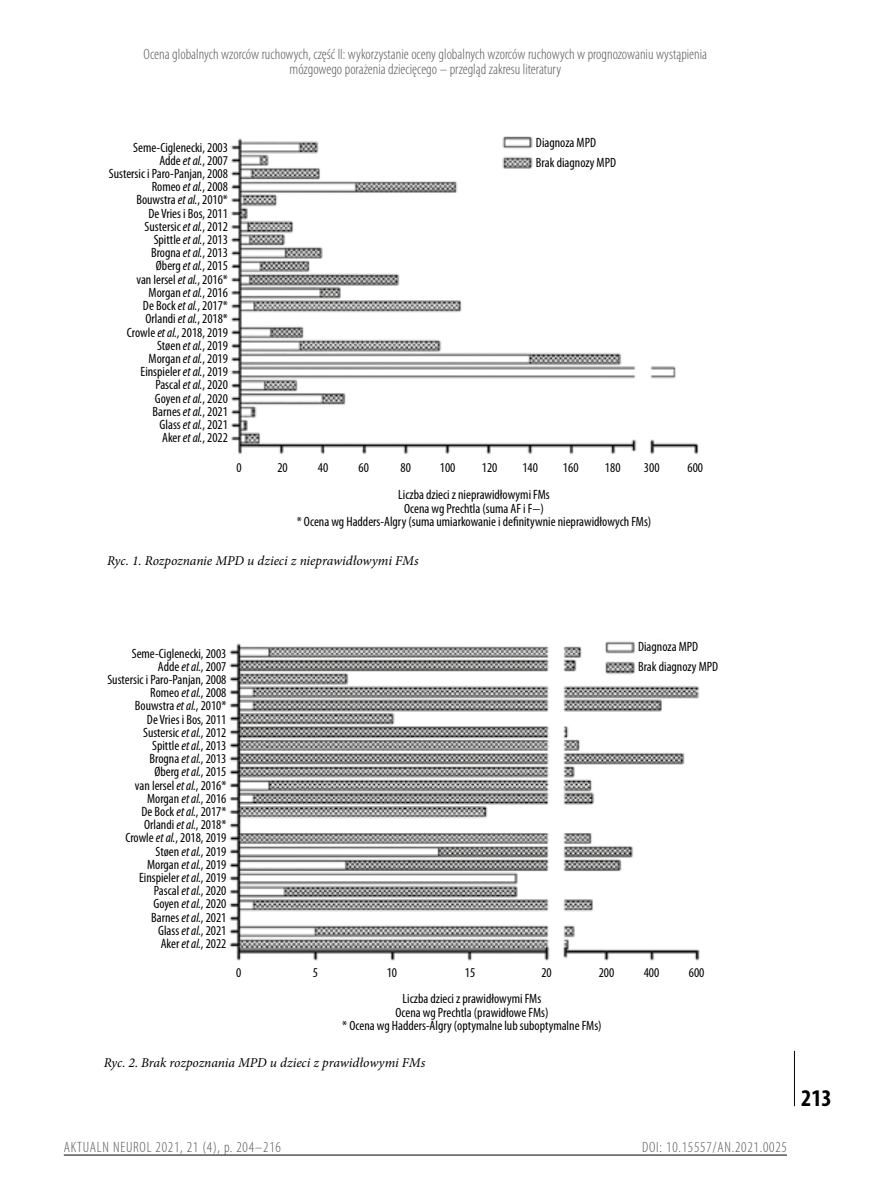
<style>
.page{position:relative;width:872px;height:1191px;background:#fff}
.page>*{position:absolute;margin:0;border:0;box-sizing:border-box;transform-origin:0 0}
.t1{font:700 condensed 24px "Myriad Pro";color:#000}
.t2{font:300 condensed 15px/15px "Myriad Pro";color:#575756;text-align:center}
.t3{font:300 condensed 15px "Myriad Pro";letter-spacing:.05em;color:#575756}
.t4{font:condensed 13.5px/13.2px "Myriad Pro";color:#000;text-align:right}
.t5{font:italic 13.5px "Minion Pro";letter-spacing:-.005em;color:#000}
.s1{font-style:italic}
</style>
<div class="page">
<hr style="left:794px;top:1050px;width:1px;height:56px;background:#000">
<hr style="left:64px;top:1154px;width:723px;height:1px;background:#000">
<img style="left:231px;top:136px;width:468px;height:318px">
<img style="left:229px;top:641px;width:471px;height:319px">
<p class="t2" style="left:144px;top:47px;width:565px">Ocena globalnych wzorców ruchowych, część II: wykorzystanie oceny globalnych wzorców ruchowych w prognozowaniu wystąpienia mózgowego porażenia dziecięcego – przegląd zakresu literatury</p>
<p class="t4" style="left:109px;top:140px;width:121px">Seme-Ciglenecki, 2003<br>Adde <span class="s1">et al.</span>, 2007<br>Sustersic i Paro-Panjan, 2008<br>Romeo <span class="s1">et al.</span>, 2008<br>Bouwstra <span class="s1">et al.</span>, 2010*<br>De Vries i Bos, 2011<br>Sustersic <span class="s1">et al.</span>, 2012<br>Spittle <span class="s1">et al.</span>, 2013<br>Brogna <span class="s1">et al.</span>, 2013<br>Øberg <span class="s1">et al.</span>, 2015<br>van Iersel <span class="s1">et al.</span>, 2016*<br>Morgan <span class="s1">et al.</span>, 2016<br>De Bock <span class="s1">et al.</span>, 2017*<br>Orlandi <span class="s1">et al.</span>, 2018*<br>Crowle <span class="s1">et al.</span>, 2018, 2019<br>Støen <span class="s1">et al.</span>, 2019<br>Morgan <span class="s1">et al.</span>, 2019<br>Einspieler <span class="s1">et al.</span>, 2019<br>Pascal <span class="s1">et al.</span>, 2020<br>Goyen <span class="s1">et al.</span>, 2020<br>Barnes <span class="s1">et al.</span>, 2021<br>Glass <span class="s1">et al.</span>, 2021<br>Aker <span class="s1">et al.</span>, 2022</p>
<p class="t4" style="left:536px;top:133px;width:82px;line-height:19.5px;text-align:left">Diagnoza MPD<br>Brak diagnozy MPD</p>
<p class="t4" style="left:236px;top:460px;width:7px">0</p>
<p class="t4" style="left:277px;top:460px;width:12px">20</p>
<p class="t4" style="left:318px;top:460px;width:12px">40</p>
<p class="t4" style="left:358px;top:460px;width:12px">60</p>
<p class="t4" style="left:400px;top:460px;width:12px">80</p>
<p class="t4" style="left:440px;top:460px;width:17px">100</p>
<p class="t4" style="left:482px;top:460px;width:17px">120</p>
<p class="t4" style="left:522px;top:460px;width:17px">140</p>
<p class="t4" style="left:563px;top:460px;width:17px">160</p>
<p class="t4" style="left:605px;top:460px;width:17px">180</p>
<p class="t4" style="left:644px;top:460px;width:17px">300</p>
<p class="t4" style="left:687px;top:460px;width:17px">600</p>
<p class="t4" style="left:297px;top:488px;width:356px;text-align:center">Liczba dzieci z nieprawidłowymi FMs<br>Ocena wg Prechtla (suma AF i F−)<br>* Ocena wg Hadders-Algry (suma umiarkowanie i definitywnie nieprawidłowych FMs)</p>
<p class="t5" style="left:107px;top:551px;width:313px">Ryc. 1. Rozpoznanie MPD u dzieci z nieprawidłowymi FMs</p>
<p class="t4" style="left:107px;top:646px;width:121px">Seme-Ciglenecki, 2003<br>Adde <span class="s1">et al.</span>, 2007<br>Sustersic i Paro-Panjan, 2008<br>Romeo <span class="s1">et al.</span>, 2008<br>Bouwstra <span class="s1">et al.</span>, 2010*<br>De Vries i Bos, 2011<br>Sustersic <span class="s1">et al.</span>, 2012<br>Spittle <span class="s1">et al.</span>, 2013<br>Brogna <span class="s1">et al.</span>, 2013<br>Øberg <span class="s1">et al.</span>, 2015<br>van Iersel <span class="s1">et al.</span>, 2016*<br>Morgan <span class="s1">et al.</span>, 2016<br>De Bock <span class="s1">et al.</span>, 2017*<br>Orlandi <span class="s1">et al.</span>, 2018*<br>Crowle <span class="s1">et al.</span>, 2018, 2019<br>Støen <span class="s1">et al.</span>, 2019<br>Morgan <span class="s1">et al.</span>, 2019<br>Einspieler <span class="s1">et al.</span>, 2019<br>Pascal <span class="s1">et al.</span>, 2020<br>Goyen <span class="s1">et al.</span>, 2020<br>Barnes <span class="s1">et al.</span>, 2021<br>Glass <span class="s1">et al.</span>, 2021<br>Aker <span class="s1">et al.</span>, 2022</p>
<p class="t4" style="left:638px;top:637px;width:82px;line-height:19.5px;text-align:left">Diagnoza MPD<br>Brak diagnozy MPD</p>
<p class="t4" style="left:236px;top:966px;width:7px">0</p>
<p class="t4" style="left:313px;top:966px;width:7px">5</p>
<p class="t4" style="left:387px;top:966px;width:12px">10</p>
<p class="t4" style="left:465px;top:966px;width:12px">15</p>
<p class="t4" style="left:541px;top:966px;width:12px">20</p>
<p class="t4" style="left:599px;top:966px;width:17px">200</p>
<p class="t4" style="left:644px;top:966px;width:17px">400</p>
<p class="t4" style="left:689px;top:966px;width:17px">600</p>
<p class="t4" style="left:342px;top:991px;width:261px;text-align:center">Liczba dzieci z prawidłowymi FMs<br>Ocena wg Prechtla (prawidłowe FMs)<br>* Ocena wg Hadders-Algry (optymalne lub suboptymalne FMs)</p>
<p class="t5" style="left:104px;top:1053px;width:323px">Ryc. 2. Brak rozpoznania MPD u dzieci z prawidłowymi FMs</p>
<p class="t3" style="left:64px;top:1138px;width:219px">AKTUALN NEUROL 2021, 21 (4), p. 204–216</p>
<p class="t3" style="left:642px;top:1138px;width:146px">DOI: 10.15557/AN.2021.0025</p>
<h1 class="t1" style="left:801px;top:1083px;width:32px">213</h1>
</div>
